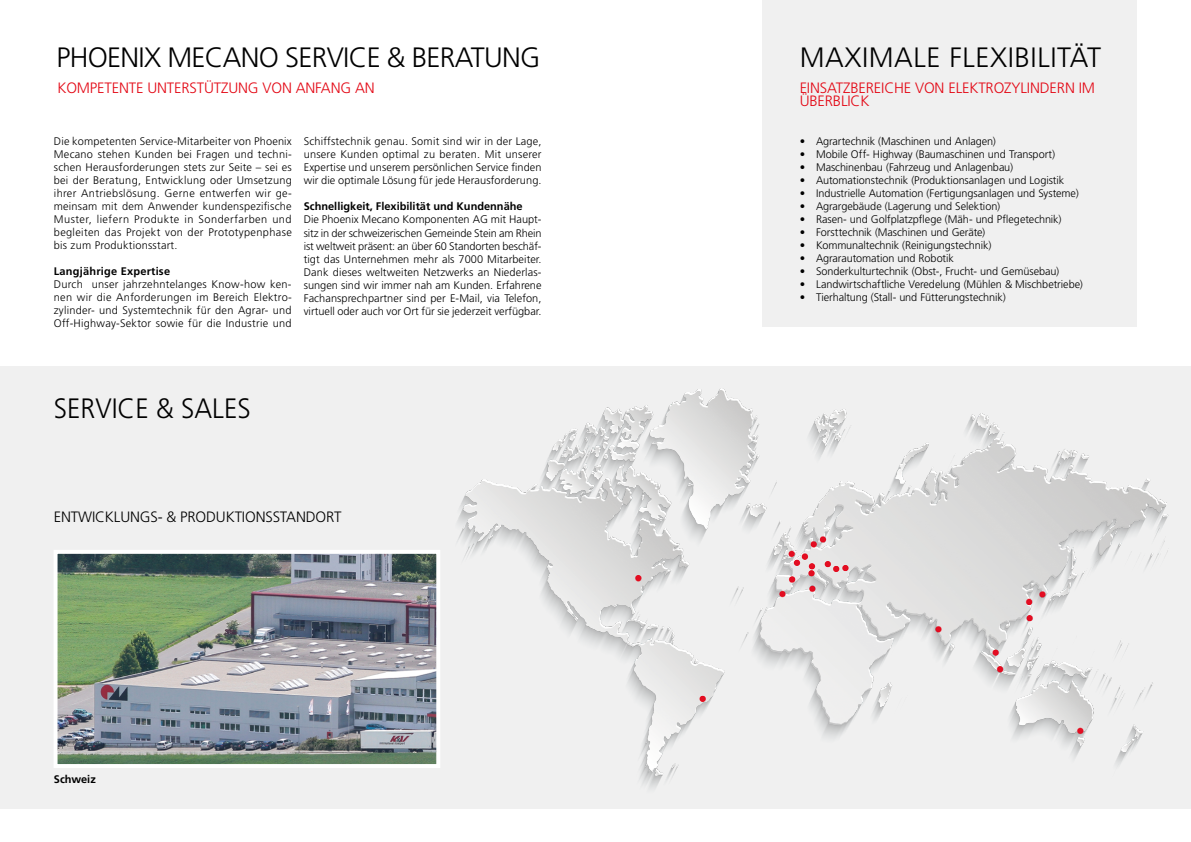
<style>
.page{position:relative;width:1191px;height:842px;background:#fff}
.page>*{position:absolute;margin:0;border:0;box-sizing:border-box;transform-origin:0 0}
.t1{font:300 28px "Frutiger LT Std";letter-spacing:-.01em;color:#000}
.t2{font:300 28px "Frutiger LT Std";letter-spacing:.02em;color:#000}
.t3{font:300 28px "Frutiger LT Std";letter-spacing:-.01em;color:#000;scale:.95 1}
.t4{font:300 15px/13px "Frutiger LT Std";letter-spacing:-.01em;color:#e30613}
.t5{font:300 15px "Frutiger LT Std";letter-spacing:-.01em;color:#000}
.t6{font:300 11px/13px "Frutiger LT Std";letter-spacing:-.005em;color:#000;text-align:justify}
.t7{font:700 11px "Frutiger LT Std";color:#000}
.t8{font:700 11px "Frutiger LT Std";letter-spacing:.02em;color:#000}
</style>
<div class="page">
<div style="left:0;top:366px;width:1191px;height:442px;background:#ededed"></div>
<img style="left:59px;top:555px;width:376px;height:208px">
<div style="left:54px;top:550px;width:386px;height:218px;border:4px solid #fff"></div>
<img style="left:455px;top:388px;width:713px;height:421px">
<div style="left:762px;top:0;width:375px;height:327px;background:#ededed"></div>
<h1 class="t1" style="left:56px;top:42px;width:485px">PHOENIX MECANO SERVICE &amp; BERATUNG</h1>
<h2 class="t4" style="left:57px;top:82px;width:319px">KOMPETENTE UNTERSTÜTZUNG VON ANFANG AN</h2>
<p class="t6" style="left:54px;top:135px;width:239px">Die kompetenten Service-Mitarbeiter von Phoenix Mecano stehen Kunden bei Fragen und techni&shy;schen Herausforderungen stets zur Seite – sei es bei der Beratung, Entwicklung oder Umsetzung ihrer Antriebslösung. Gerne entwerfen wir ge&shy;meinsam mit dem Anwender kundenspezifische Muster, liefern Produkte in Sonderfarben und begleiten das Projekt von der Prototypenphase bis zum Produktionsstart.</p>
<p class="t8" style="left:54px;top:265px;width:118px">Langjährige Expertise</p>
<p class="t6" style="left:54px;top:278px;width:239px">Durch unser jahrzehntelanges Know-how ken&shy;nen wir die Anforderungen im Bereich Elektro&shy;zylinder- und Systemtechnik für den Agrar- und Off-Highway-Sektor sowie für die Industrie und</p>
<p class="t6" style="left:304px;top:135px;width:239px">Schiffstechnik genau. Somit sind wir in der Lage, unsere Kunden optimal zu beraten. Mit unserer Expertise und unserem persönlichen Service finden wir die optimale Lösung für jede Herausforderung.</p>
<p class="t7" style="left:304px;top:200px;width:220px">Schnelligkeit, Flexibilität und Kundennähe</p>
<p class="t6" style="left:304px;top:213px;width:239px">Die Phoenix Mecano Komponenten AG mit Haupt&shy;sitz in der schweizerischen Gemeinde Stein am Rhein ist weltweit präsent: an über 60 Standorten beschäf&shy;tigt das Unternehmen mehr als 7000 Mitarbeiter.<br>Dank dieses weltweiten Netzwerks an Niederlas&shy;sungen sind wir immer nah am Kunden. Erfahrene Fachansprechpartner sind per E-Mail, via Telefon, virtuell oder auch vor Ort für sie jederzeit verfügbar.</p>
<h1 class="t3" style="left:54px;top:393px;width:209px">SERVICE &amp; SALES</h1>
<h2 class="t5" style="left:54px;top:509px;width:289px">ENTWICKLUNGS- &amp; PRODUKTIONSSTANDORT</h2>
<p class="t7" style="left:54px;top:772px;width:43px">Schweiz</p>
<h1 class="t2" style="left:799px;top:42px;width:303px">MAXIMALE FLEXIBILITÄT</h1>
<h2 class="t4" style="left:799px;top:82px;width:297px">EINSATZBEREICHE VON ELEKTROZYLINDERN IM<br>ÜBERBLICK</h2>
<p class="t6" style="left:799px;top:135px;width:198px">• Agrartechnik (Maschinen und Anlagen)</p>
<p class="t6" style="left:799px;top:148px;width:257px">• Mobile Off- Highway (Baumaschinen und Transport)</p>
<p class="t6" style="left:799px;top:161px;width:215px">• Maschinenbau (Fahrzeug und Anlagenbau)</p>
<p class="t6" style="left:799px;top:174px;width:266px">• Automationstechnik (Produktionsanlagen und Logistik</p>
<p class="t6" style="left:799px;top:187px;width:280px">• Industrielle Automation (Fertigungsanlagen und Systeme)</p>
<p class="t6" style="left:799px;top:200px;width:202px">• Agrargebäude (Lagerung und Selektion)</p>
<p class="t6" style="left:799px;top:213px;width:263px">• Rasen- und Golfplatzpflege (Mäh- und Pflegetechnik)</p>
<p class="t6" style="left:799px;top:226px;width:187px">• Forsttechnik (Maschinen und Geräte)</p>
<p class="t6" style="left:799px;top:239px;width:193px">• Kommunaltechnik (Reinigungstechnik)</p>
<p class="t6" style="left:799px;top:252px;width:156px">• Agrarautomation und Robotik</p>
<p class="t6" style="left:799px;top:265px;width:261px">• Sonderkulturtechnik (Obst-, Frucht- und Gemüsebau)</p>
<p class="t6" style="left:799px;top:278px;width:285px">• Landwirtschaftliche Veredelung (Mühlen &amp; Mischbetriebe)</p>
<p class="t6" style="left:799px;top:291px;width:208px">• Tierhaltung (Stall- und Fütterungstechnik)</p>
</div>
